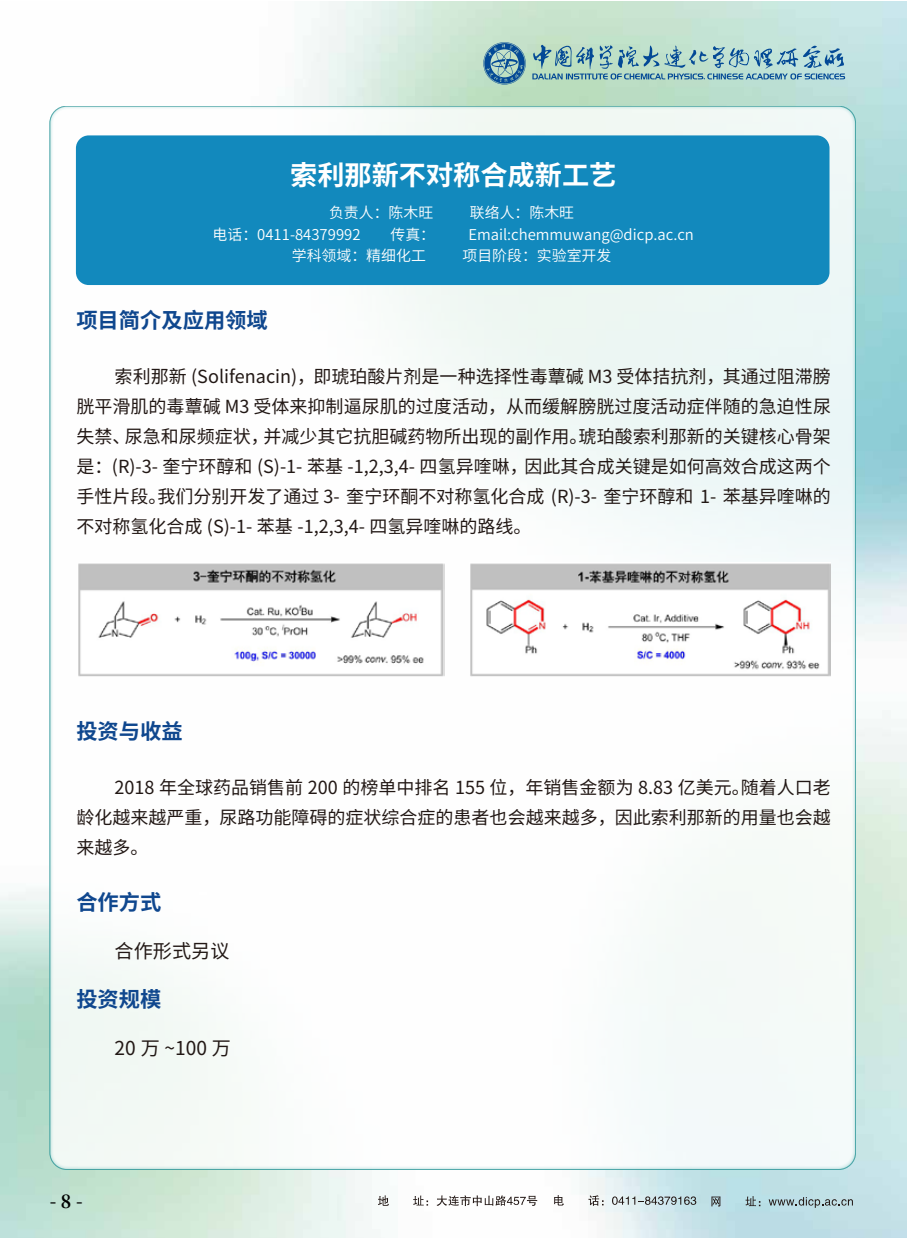
<style>
.page{position:relative;width:907px;height:1238px;background:#fff}
.page>*{position:absolute;margin:0;border:0;box-sizing:border-box;transform-origin:0 0}
.t1{font:700 27.15px "Source Han Sans CN";color:#fff}
.t2{font:700 21.3px "Source Han Sans CN";color:#0f478e}
.t3{font:19.2px "Source Han Sans CN";color:#221815}
.t4{font:18px/30px "Source Han Sans CN";color:#221815;text-align:justify}
.t5{font:700 18px "Source Han Serif CN";color:#000}
.t6{font:14.85px "Source Han Sans CN";color:#fff}
</style>
<div class="page">
<img style="left:0;top:2px;width:906px;height:1236px">
<svg style="left:532px;top:44px;width:312px;height:36px;background:#94bec1"></svg>
<svg style="left:483px;top:42px;width:42px;height:43px;background:#6c9cb0"></svg>
<div style="left:50px;top:106px;width:805px;height:1063px;background:linear-gradient(to right,#fefefd,#f3f9f8);border-radius:17px"></div>
<svg style="left:378px;top:1195px;width:11px;height:11px"></svg>
<svg style="left:413px;top:1195px;width:15px;height:10px"></svg>
<svg style="left:436px;top:1195px;width:101px;height:11px"></svg>
<svg style="left:554px;top:1195px;width:9px;height:10px"></svg>
<svg style="left:588px;top:1195px;width:15px;height:10px"></svg>
<svg style="left:611px;top:1196px;width:85px;height:9px"></svg>
<svg style="left:711px;top:1196px;width:9px;height:10px"></svg>
<svg style="left:745px;top:1196px;width:15px;height:10px"></svg>
<svg style="left:768px;top:1197px;width:84px;height:11px"></svg>
<div style="left:76px;top:135px;width:753px;height:150px;background:#1289bd;border-radius:13px"></div>
<img style="left:78px;top:562px;width:366px;height:115px">
<img style="left:469px;top:562px;width:361px;height:115px">
<h1 class="t1" style="left:290px;top:159px;width:327px">索利那新不对称合成新工艺</h1>
<p class="t6" style="left:329px;top:204px;width:106px">负责人：陈木旺</p>
<p class="t6" style="left:469px;top:204px;width:106px">联络人：陈木旺</p>
<p class="t6" style="left:212px;top:226px;width:149px">电话：0411-84379992</p>
<p class="t6" style="left:390px;top:226px;width:46px">传真：</p>
<p class="t6" style="left:468px;top:226px;width:227px">Email:chemmuwang@dicp.ac.cn</p>
<p class="t6" style="left:292px;top:247px;width:135px">学科领域：精细化工</p>
<p class="t6" style="left:462px;top:247px;width:150px">项目阶段：实验室开发</p>
<p class="t2" style="left:76px;top:308px;width:193px">项目简介及应用领域</p>
<p class="t4" style="left:76px;top:362px;width:755px;text-indent:38px">索利那新 (Solifenacin)，即琥珀酸片剂是一种选择性毒蕈碱 M3 受体拮抗剂，其通过阻滞膀胱平滑肌的毒蕈碱 M3 受体来抑制逼尿肌的过度活动，从而缓解膀胱过度活动症伴随的急迫性尿失禁、尿急和尿频症状，并减少其它抗胆碱药物所出现的副作用。琥珀酸索利那新的关键核心骨架是： (R)-3- 奎宁环醇和 (S)-1- 苯基 -1,2,3,4- 四氢异喹啉，因此其合成关键是如何高效合成这两个手性片段。我们分别开发了通过 3- 奎宁环酮不对称氢化合成 (R)-3- 奎宁环醇和 1- 苯基异喹啉的不对称氢化合成 (S)-1- 苯基 -1,2,3,4- 四氢异喹啉的路线。</p>
<p class="t2" style="left:76px;top:719px;width:108px">投资与收益</p>
<p class="t4" style="left:76px;top:773px;width:755px;text-indent:38px">2018 年全球药品销售前 200 的榜单中排名 155 位，年销售金额为 8.83 亿美元。随着人口老龄化越来越严重，尿路功能障碍的症状综合症的患者也会越来越多，因此索利那新的用量也会越来越多。</p>
<p class="t2" style="left:76px;top:890px;width:87px">合作方式</p>
<p class="t3" style="left:115px;top:940px;width:116px">合作形式另议</p>
<p class="t2" style="left:76px;top:987px;width:87px">投资规模</p>
<p class="t3" style="left:115px;top:1037px;width:118px">20 万 ~100 万</p>
<p class="t5" style="left:50px;top:1191px;width:34px">- 8 -</p>
</div>
